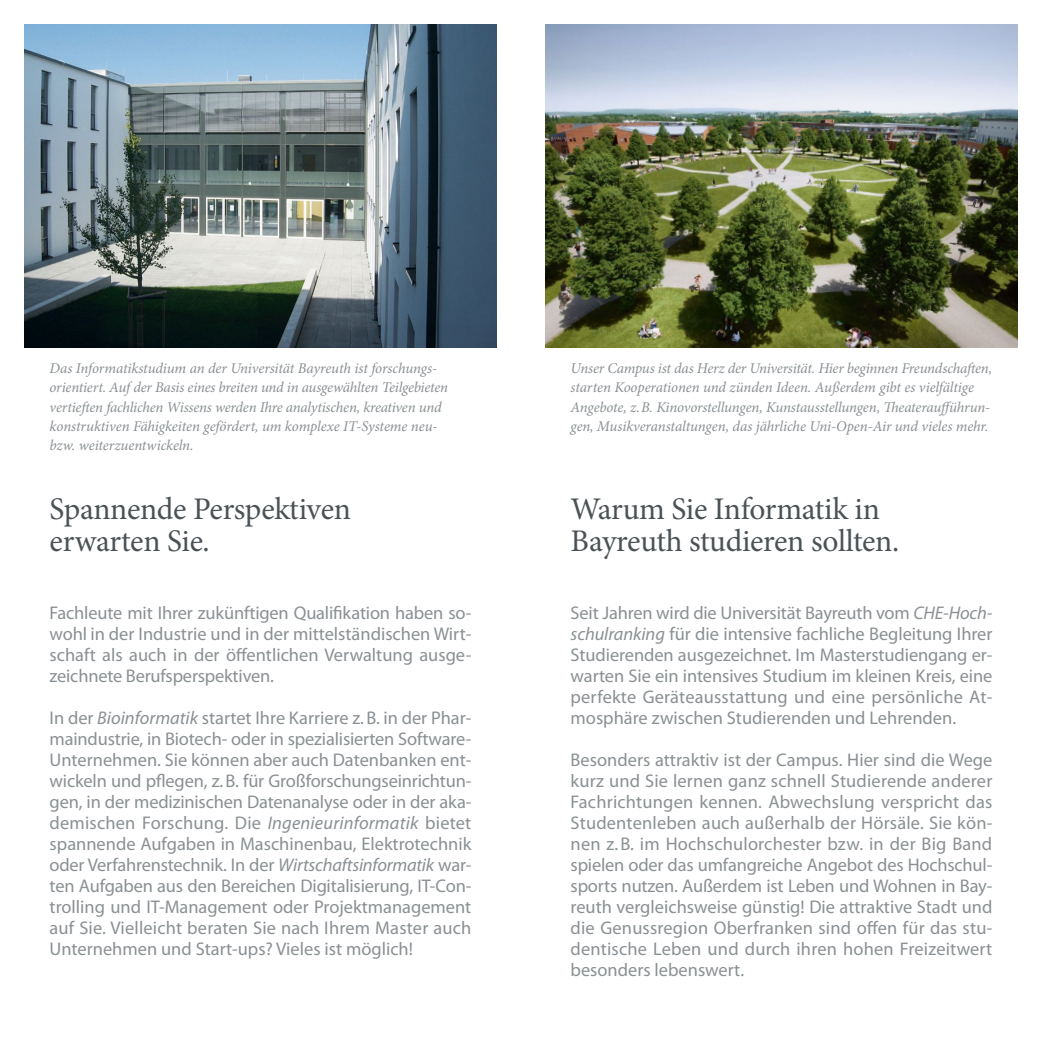
<style>
.page{position:relative;width:1042px;height:1042px;background:#fff}
.page>*{position:absolute;margin:0;border:0;box-sizing:border-box;transform-origin:0 0}
.t1{font:31.5px/31.5px "Minion Pro";letter-spacing:-.01em;color:#4b5255}
.t2{font:18.38px/21px "Myriad Pro";color:#8a9093;text-align:justify}
.t3{font:italic 14.88px/19.2px "Minion Pro";letter-spacing:-.01em;color:#8a9093}
.s1{font-style:italic}
</style>
<div class="page">
<img style="left:25px;top:25px;width:471px;height:322px">
<img style="left:546px;top:25px;width:471px;height:322px">
<p class="t3" style="left:50px;top:359px;width:400px">Das Informatikstudium an der Universität Bayreuth ist forschungs&shy;orientiert. Auf der Basis eines breiten und in ausgewählten Teilgebieten vertieften fachlichen Wissens werden Ihre analytischen, kreativen und konstruktiven Fähigkeiten gefördert, um komplexe IT-Systeme neu&shy;bzw. weiterzuentwickeln.</p>
<p class="t3" style="left:570px;top:359px;width:423px">Unser Campus ist das Herz der Universität. Hier beginnen Freundschaften, starten Kooperationen und zünden Ideen. Außerdem gibt es vielfältige Angebote, z.B. Kinovorstellungen, Kunstausstellungen, Theateraufführun&shy;gen, Musikveranstaltungen, das jährliche Uni-Open-Air und vieles mehr.</p>
<h1 class="t1" style="left:50px;top:493px;width:303px">Spannende Perspektiven erwarten Sie.</h1>
<p class="t2" style="left:50px;top:602px;width:423px">Fachleute mit Ihrer zukünftigen Qualifikation haben so&shy;wohl in der Industrie und in der mittelständischen Wirt&shy;schaft als auch in der öffentlichen Verwaltung ausge&shy;zeichnete Berufsperspektiven.</p>
<p class="t2" style="left:50px;top:707px;width:423px">In der <span class="s1">Bioinformatik</span> startet Ihre Karriere z. B. in der Phar&shy;maindustrie, in Biotech- oder in spezialisierten Software-Unternehmen. Sie können aber auch Datenbanken ent&shy;wickeln und pflegen, z. B. für Großforschungseinrichtun&shy;gen, in der medizinischen Datenanalyse oder in der aka&shy;demischen Forschung. Die <span class="s1">Ingenieurinformatik</span> bietet spannende Aufgaben in Maschinenbau, Elektrotechnik oder Verfahrenstechnik. In der <span class="s1">Wirtschaftsinformatik</span> war&shy;ten Aufgaben aus den Bereichen Digitalisierung, IT-Con&shy;trolling und IT-Management oder Projektmanagement auf Sie. Vielleicht beraten Sie nach Ihrem Master auch Unternehmen und Start-ups? Vieles ist möglich!</p>
<h1 class="t1" style="left:570px;top:493px;width:330px">Warum Sie Informatik in<br>Bayreuth studieren sollten.</h1>
<p class="t2" style="left:570px;top:602px;width:423px">Seit Jahren wird die Universität Bayreuth vom <span class="s1">CHE-Hoch&shy;schulranking</span> für die intensive fachliche Begleitung Ihrer Studierenden ausgezeichnet. Im Masterstudiengang er&shy;warten Sie ein intensives Studium im kleinen Kreis, eine perfekte Geräteausstattung und eine persönliche At&shy;mosphäre zwischen Studierenden und Lehrenden.</p>
<p class="t2" style="left:570px;top:749px;width:423px">Besonders attraktiv ist der Campus. Hier sind die Wege kurz und Sie lernen ganz schnell Studierende anderer Fachrichtungen kennen. Abwechslung verspricht das Studentenleben auch außerhalb der Hörsäle. Sie kön&shy;nen z.B. im Hochschulorchester bzw. in der Big Band spielen oder das umfangreiche Angebot des Hochschul&shy;sports nutzen. Außerdem ist Leben und Wohnen in Bay&shy;reuth vergleichsweise günstig! Die attraktive Stadt und die Genussregion Oberfranken sind offen für das stu&shy;dentische Leben und durch ihren hohen Freizeitwert besonders lebenswert.</p>
</div>
